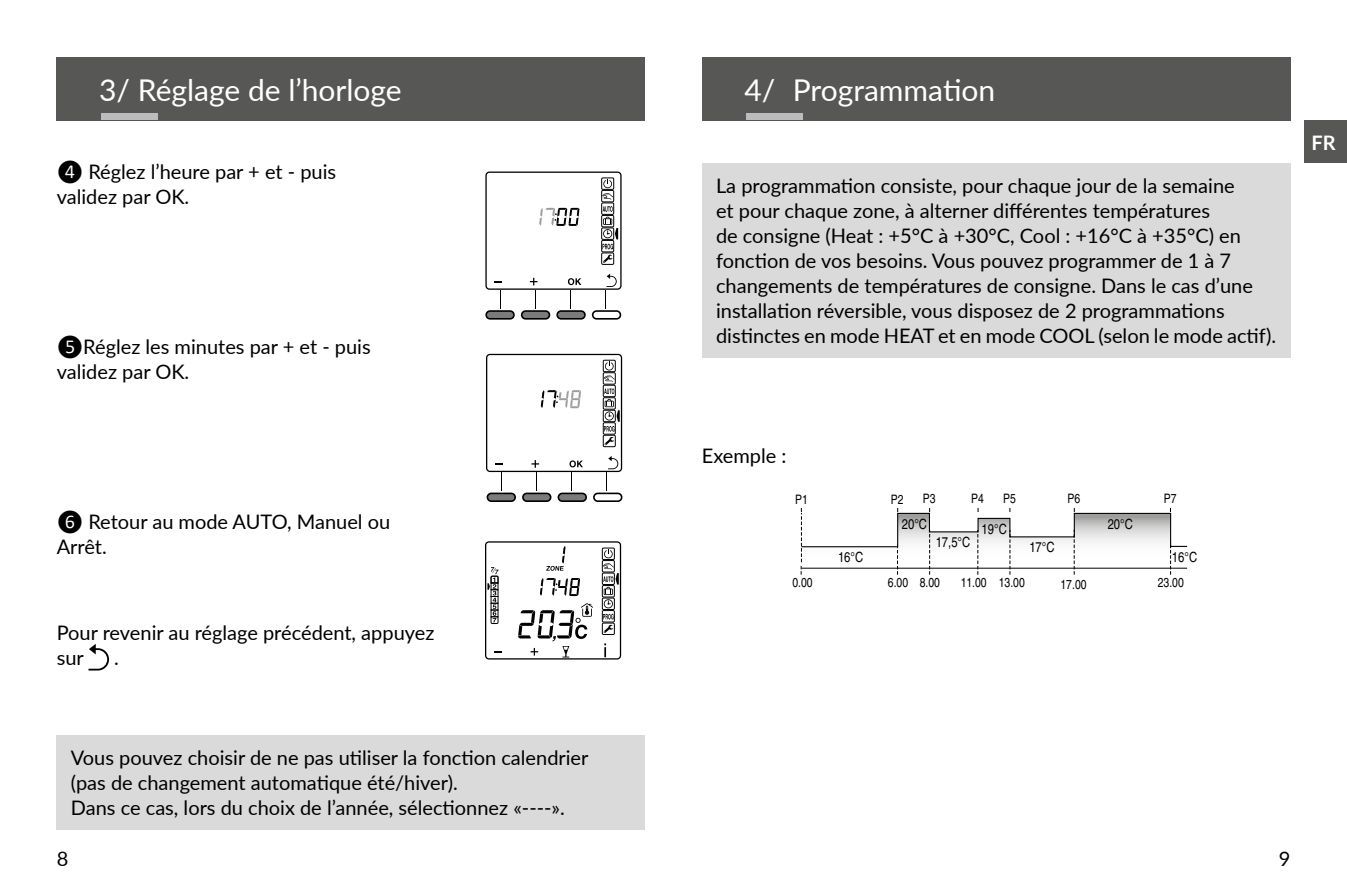
<style>
.page{position:relative;width:1347px;height:886px;background:#fff}
.page>*{position:absolute;margin:0;border:0;box-sizing:border-box;transform-origin:0 0}
.t1{font:30px "Lato";color:#fff}
.t2{font:25px "Helvetica";color:#000;scale:.8 1}
.t3{font:20px/25px "Lato";color:#000}
.t4{font:700 20px "Lato";color:#fff}
.t5{font:14px "Helvetica";color:#000;scale:.8 1}
.t6{font:13px "Helvetica";color:#000;scale:.8 1}
.s1{font-family:"Calibri"}
</style>
<div class="page">
<div style="left:1304px;top:120px;width:42px;height:43px;background:#575756"></div>
<div style="left:57px;top:735px;width:588px;height:94px;background:#dadada"></div>
<svg style="left:603px;top:180px;width:9px;height:20px"></svg>
<div style="left:601px;top:240px;width:13px;height:12px;border:1px solid #000"></div>
<div style="left:601px;top:253px;width:13px;height:12px;border:1px solid #000"></div>
<div style="left:601px;top:228px;width:13px;height:12px;border:1px solid #000"></div>
<div style="left:601px;top:215px;width:13px;height:12px;border:1px solid #000"></div>
<div style="left:601px;top:203px;width:13px;height:12px;border:1px solid #000"></div>
<div style="left:601px;top:190px;width:13px;height:12px;border:1px solid #000"></div>
<div style="left:601px;top:178px;width:13px;height:12px;border:1px solid #000"></div>
<svg style="left:539px;top:208px;width:40px;height:18px"></svg>
<svg style="left:602px;top:206px;width:16px;height:57px"></svg>
<div style="left:485px;top:172px;width:136px;height:118px;border:1px solid #000;border-radius:3px"></div>
<div style="left:592px;top:310px;width:29px;height:10px;background:#fff;border:2px solid #000;border-radius:4px"></div>
<div style="left:556px;top:310px;width:30px;height:10px;background:#7c7b7b;border:2px solid #000;border-radius:4px"></div>
<div style="left:521px;top:310px;width:29px;height:10px;background:#7c7b7b;border:2px solid #000;border-radius:4px"></div>
<div style="left:485px;top:310px;width:30px;height:10px;background:#7c7b7b;border:2px solid #000;border-radius:4px"></div>
<svg style="left:500px;top:290px;width:1px;height:19px"></svg>
<svg style="left:530px;top:278px;width:7px;height:31px"></svg>
<svg style="left:569px;top:278px;width:12px;height:31px"></svg>
<svg style="left:605px;top:274px;width:11px;height:35px"></svg>
<svg style="left:605px;top:362px;width:8px;height:20px"></svg>
<div style="left:603px;top:422px;width:12px;height:12px;border:1px solid #000"></div>
<div style="left:603px;top:435px;width:12px;height:12px;border:1px solid #000"></div>
<div style="left:603px;top:410px;width:12px;height:12px;border:1px solid #000"></div>
<div style="left:603px;top:397px;width:12px;height:12px;border:1px solid #000"></div>
<div style="left:603px;top:385px;width:12px;height:12px;border:1px solid #000"></div>
<div style="left:603px;top:372px;width:12px;height:12px;border:1px solid #000"></div>
<div style="left:603px;top:360px;width:12px;height:12px;border:1px solid #000"></div>
<svg style="left:541px;top:390px;width:40px;height:18px"></svg>
<svg style="left:604px;top:388px;width:15px;height:57px"></svg>
<div style="left:486px;top:354px;width:136px;height:118px;border:1px solid #000;border-radius:3px"></div>
<div style="left:593px;top:493px;width:29px;height:9px;background:#fff;border:2px solid #000;border-radius:4px"></div>
<div style="left:557px;top:493px;width:30px;height:9px;background:#7c7b7b;border:2px solid #000;border-radius:4px"></div>
<div style="left:522px;top:493px;width:29px;height:9px;background:#7c7b7b;border:2px solid #000;border-radius:4px"></div>
<div style="left:486px;top:493px;width:30px;height:9px;background:#7c7b7b;border:2px solid #000;border-radius:4px"></div>
<svg style="left:501px;top:472px;width:1px;height:19px"></svg>
<svg style="left:531px;top:460px;width:8px;height:31px"></svg>
<svg style="left:571px;top:461px;width:12px;height:30px"></svg>
<svg style="left:606px;top:456px;width:12px;height:35px"></svg>
<svg style="left:604px;top:643px;width:2px;height:14px"></svg>
<svg style="left:603px;top:549px;width:16px;height:59px"></svg>
<div style="left:602px;top:610px;width:12px;height:12px;border:1px solid #000"></div>
<div style="left:602px;top:623px;width:12px;height:12px;border:1px solid #000"></div>
<div style="left:602px;top:598px;width:12px;height:12px;border:1px solid #000"></div>
<div style="left:602px;top:585px;width:12px;height:12px;border:1px solid #000"></div>
<div style="left:602px;top:573px;width:12px;height:12px;border:1px solid #000"></div>
<div style="left:602px;top:560px;width:12px;height:12px;border:1px solid #000"></div>
<div style="left:602px;top:548px;width:12px;height:12px;border:1px solid #000"></div>
<svg style="left:518px;top:603px;width:75px;height:54px"></svg>
<svg style="left:546px;top:546px;width:19px;height:25px"></svg>
<svg style="left:540px;top:578px;width:40px;height:18px"></svg>
<svg style="left:603px;top:614px;width:10px;height:19px"></svg>
<svg style="left:487px;top:567px;width:11px;height:57px"></svg>
<div style="left:485px;top:541px;width:136px;height:118px;border:1px solid #000;border-radius:3px"></div>
<svg style="left:88px;top:644px;width:21px;height:26px"></svg>
<div style="left:57px;top:57px;width:588px;height:63px;background:#575756"></div>
<div style="left:101px;top:114px;width:57px;height:6px;background:#bcbcbc"></div>
<div style="left:702px;top:57px;width:588px;height:63px;background:#575756"></div>
<div style="left:746px;top:114px;width:57px;height:6px;background:#bcbcbc"></div>
<div style="left:702px;top:163px;width:588px;height:194px;background:#dadada"></div>
<svg style="left:800px;top:507px;width:388px;height:68px"></svg>
<h1 class="t1" style="left:99px;top:68px;width:304px">3/ Réglage de l’horloge</h1>
<h1 class="t1" style="left:744px;top:68px;width:252px">4/ Programmation</h1>
<p class="t3" style="left:57px;top:158px;width:281px"><span class="s1">❹</span> Réglez l’heure par + et - puis validez par OK.</p>
<p class="t3" style="left:57px;top:333px;width:315px"><span class="s1">❺</span>Réglez les minutes par + et - puis validez par OK.</p>
<p class="t3" style="left:57px;top:508px;width:335px"><span class="s1">❻</span> Retour au mode AUTO, Manuel ou<br>Arrêt.</p>
<p class="t2" style="left:282px;top:612px;width:32px">P1</p>
<p class="t3" style="left:57px;top:619px;width:379px">Pour revenir au réglage précédent, appuyez sur</p>
<p class="t3" style="left:114px;top:644px;width:6px">.</p>
<p class="t3" style="left:716px;top:173px;width:561px">La programmation consiste, pour chaque jour de la semaine<br>et pour chaque zone, à alterner différentes températures<br>de consigne (Heat : +5°C à +30°C, Cool : +16°C à +35°C) en fonction de vos besoins. Vous pouvez programmer de 1 à 7 changements de températures de consigne. Dans le cas d’une installation réversible, vous disposez de 2 programmations distinctes en mode HEAT et en mode COOL (selon le mode actif).</p>
<p class="t3" style="left:702px;top:442px;width:86px">Exemple :</p>
<p class="t6" style="left:795px;top:492px;width:17px">P1</p>
<p class="t6" style="left:891px;top:492px;width:17px">P2</p>
<p class="t6" style="left:923px;top:491px;width:17px">P3</p>
<p class="t6" style="left:971px;top:491px;width:17px">P4</p>
<p class="t6" style="left:1003px;top:491px;width:17px">P5</p>
<p class="t6" style="left:1067px;top:491px;width:17px">P6</p>
<p class="t6" style="left:1163px;top:491px;width:17px">P7</p>
<p class="t5" style="left:902px;top:516px;width:33px">20°C</p>
<p class="t5" style="left:981px;top:521px;width:33px">19°C</p>
<p class="t5" style="left:1107px;top:516px;width:33px">20°C</p>
<p class="t5" style="left:935px;top:534px;width:45px">17,5°C</p>
<p class="t5" style="left:1029px;top:539px;width:33px">17°C</p>
<p class="t5" style="left:838px;top:549px;width:33px">16°C</p>
<p class="t5" style="left:1171px;top:549px;width:33px">16°C</p>
<p class="t6" style="left:792px;top:574px;width:27px">0.00</p>
<p class="t6" style="left:919px;top:574px;width:27px">8.00</p>
<p class="t6" style="left:960px;top:574px;width:82px">11.00 13.00</p>
<p class="t6" style="left:1060px;top:577px;width:34px">17.00</p>
<p class="t6" style="left:1157px;top:574px;width:34px">23.00</p>
<p class="t6" style="left:888px;top:574px;width:27px">6.00</p>
<p class="t4" style="left:1311px;top:128px;width:26px">FR</p>
<p class="t3" style="left:71px;top:744px;width:519px">Vous pouvez choisir de ne pas utiliser la fonction calendrier (pas de changement automatique été/hiver).<br>Dans ce cas, lors du choix de l’année, sélectionnez «----».</p>
<p class="t3" style="left:57px;top:845px;width:13px">8</p>
<p class="t3" style="left:1278px;top:845px;width:13px">9</p>
</div>
